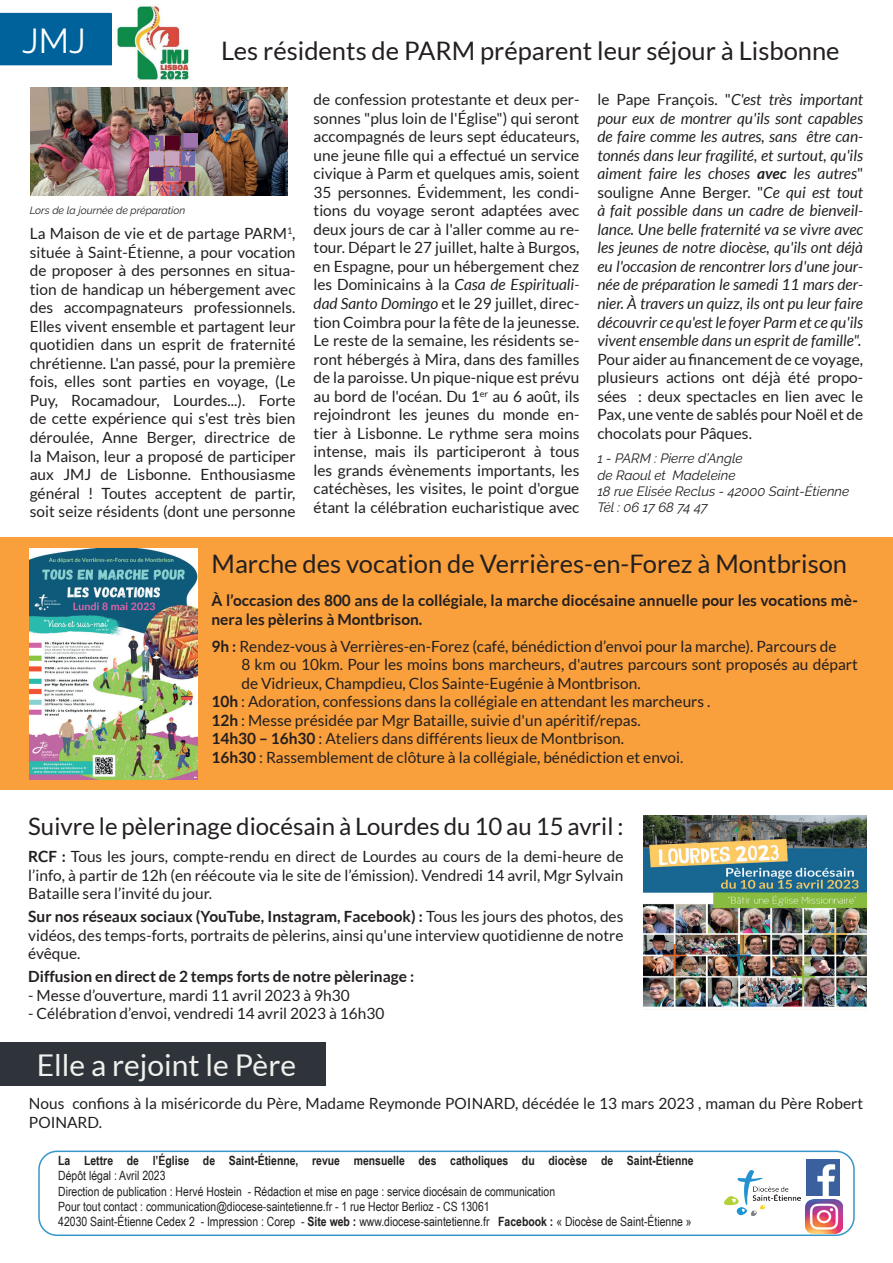
<style>
.page{position:relative;width:893px;height:1263px;background:#fff}
.page>*{position:absolute;margin:0;border:0;box-sizing:border-box;transform-origin:0 0}
.t1{font:34.5px "Raleway";color:#fff}
.t2{font:30px "Lato";color:#f0f1ee}
.t3{font:25.5px "Lato";color:#231f20}
.t4{font:24px "Lato";color:#231f20}
.t5{font:15.45px/18.6px "Lato";color:#231f20;text-align:justify}
.t6{font:italic 15.45px/18.6px "Lato";color:#231f20;text-align:justify}
.t7{font:700 15.45px/18.6px "Lato";color:#231f20}
.t8{font:italic 13.5px/16.2px "Raleway";color:#231f20}
.t9{font:12.75px/15.3px "Arial Narrow";color:#231f20}
.t10{font:700 12.75px "Arial Narrow";color:#231f20}
.t11{font:italic 10.5px "Raleway";color:#231f20}
.s1{font-style:italic}
.s2{font-style:normal}
.s3{font-weight:700}
</style>
<div class="page">
<div style="left:0;top:537px;width:893px;height:253px;background:#f99f3c"></div>
<div style="left:38px;top:1150px;width:817px;height:86px;border:2px solid #3696ca;border-radius:18px"></div>
<img style="left:724px;top:1170px;width:76px;height:46px">
<img style="left:806px;top:1159px;width:33px;height:36px">
<img style="left:805px;top:1199px;width:37px;height:35px">
<img style="left:31px;top:87px;width:257px;height:109px">
<div style="left:0;top:13px;width:112px;height:52px;background:#00629a"></div>
<div style="left:0;top:1042px;width:326px;height:43px;background:#2e3439"></div>
<img style="left:117px;top:5px;width:72px;height:75px">
<img style="left:149px;top:133px;width:49px;height:63px">
<img style="left:30px;top:549px;width:168px;height:231px">
<img style="left:644px;top:816px;width:222px;height:194px">
<h1 class="t1" style="left:22px;top:21px;width:65px">JMJ</h1>
<h3 class="t3" style="left:221px;top:36px;width:620px">Les résidents de PARM préparent leur séjour à Lisbonne</h3>
<p class="t11" style="left:30px;top:204px;width:157px">Lors de la journée de préparation</p>
<p class="t5" style="left:30px;top:224px;width:267px">La Maison de vie et de partage PARM<sup>1</sup>, située à Saint-Étienne, a pour vocation de proposer à des personnes en situa&shy;tion de handicap un hébergement avec des accompagnateurs professionnels.<br>Elles vivent ensemble et partagent leur quotidien dans un esprit de fraternité chrétienne. L'an passé, pour la première fois, elles sont parties en voyage, (Le Puy, Rocamadour, Lourdes...). Forte de cette expérience qui s'est très bien déroulée, Anne Berger, directrice de la Maison, leur a proposé de participer aux JMJ de Lisbonne. Enthousiasme général ! Toutes acceptent de partir, soit seize résidents (dont une personne</p>
<p class="t5" style="left:314px;top:90px;width:267px">de confession protestante et deux per&shy;sonnes "plus loin de l'Église") qui seront accompagnés de leurs sept éducateurs, une jeune fille qui a effectué un service civique à Parm et quelques amis, soient 35 personnes. Évidemment, les condi&shy;tions du voyage seront adaptées avec deux jours de car à l'aller comme au re&shy;tour. Départ le 27 juillet, halte à Burgos, en Espagne, pour un hébergement chez les Dominicains à la <span class="s1">Casa de Espirituali&shy;dad Santo Domingo</span> et le 29 juillet, direc&shy;tion Coimbra pour la fête de la jeunesse.<br>Le reste de la semaine, les résidents se&shy;ront hébergés à Mira, dans des familles de la paroisse. Un pique-nique est prévu au bord de l'océan. Du 1<sup>er</sup> au 6 août, ils rejoindront les jeunes du monde en&shy;tier à Lisbonne. Le rythme sera moins intense, mais ils participeront à tous les grands évènements importants, les catéchèses, les visites, le point d'orgue étant la célébration eucharistique avec</p>
<p class="t6" style="left:597px;top:91px;width:267px"><span class="s2">le Pape François. "</span>C'est très important pour eux de montrer qu'ils sont capables de faire comme les autres, sans être can&shy;tonnés dans leur fragilité, et surtout, qu'ils aiment faire les choses <span class="s3">avec</span> les autres<span class="s2">" souligne Anne Berger. "</span>Ce qui est tout à fait possible dans un cadre de bienveil&shy;lance. Une belle fraternité va se vivre avec les jeunes de notre diocèse, qu'ils ont déjà eu l'occasion de rencontrer lors d'une jour&shy;née de préparation le samedi 11 mars der&shy;nier. À travers un quizz, ils ont pu leur faire découvrir ce qu'est le foyer Parm et ce qu'ils vivent ensemble dans un esprit de famille".</p>
<p class="t5" style="left:597px;top:350px;width:267px">Pour aider au financement de ce voyage, plusieurs actions ont déjà été propo&shy;sées : deux spectacles en lien avec le Pax, une vente de sablés pour Noël et de chocolats pour Pâques.</p>
<p class="t8" style="left:597px;top:451px;width:253px">1 - PARM : Pierre d’Angle<br>de Raoul et Madeleine<br>18 rue Elisée Reclus - 42000 Saint-Étienne<br>Tél : 06 17 68 74 47</p>
<h3 class="t3" style="left:212px;top:550px;width:637px">Marche des vocation de Verrières-en-Forez à Montbrison</h3>
<p class="t7" style="left:212px;top:591px;width:648px">À l’occasion des 800 ans de la collégiale, la marche diocésaine annuelle pour les vocations mè&shy;nera les pèlerins à Montbrison.</p>
<p class="t5" style="left:212px;top:637px;width:627px"><span class="s3">9h :</span> Rendez-vous à Verrières-en-Forez (café, bénédiction d’envoi pour la marche). Parcours de</p>
<p class="t5" style="left:241px;top:655px;width:618px">8 km ou 10km. Pour les moins bons marcheurs, d'autres parcours sont proposés au départ</p>
<p class="t5" style="left:241px;top:674px;width:401px">de Vidrieux, Champdieu, Clos Sainte-Eugénie à Montbrison.</p>
<p class="t5" style="left:212px;top:692px;width:500px"><span class="s3">10h</span> : Adoration, confessions dans la collégiale en attendant les marcheurs .</p>
<p class="t5" style="left:212px;top:711px;width:431px"><span class="s3">12h</span> : Messe présidée par Mgr Bataille, suivie d'un apéritif/repas.</p>
<p class="t5" style="left:212px;top:729px;width:414px"><span class="s3">14h30 – 16h30</span> : Ateliers dans différents lieux de Montbrison.</p>
<p class="t5" style="left:212px;top:748px;width:473px"><span class="s3">16h30</span> : Rassemblement de clôture à la collégiale, bénédiction et envoi.</p>
<h3 class="t4" style="left:28px;top:813px;width:597px">Suivre le pèlerinage diocésain à Lourdes du 10 au 15 avril :</h3>
<p class="t5" style="left:28px;top:847px;width:597px"><span class="s3">RCF :</span> Tous les jours, compte-rendu en direct de Lourdes au cours de la demi-heure de l’info, à partir de 12h (en réécoute via le site de l’émission). Vendredi 14 avril, Mgr Sylvain Bataille sera l’invité du jour.</p>
<p class="t5" style="left:28px;top:907px;width:597px"><span class="s3">Sur nos réseaux sociaux (YouTube, Instagram, Facebook) :</span> Tous les jours des photos, des vidéos, des temps-forts, portraits de pèlerins, ainsi qu'une interview quotidienne de notre évêque.</p>
<p class="t7" style="left:28px;top:967px;width:387px">Diffusion en direct de 2 temps forts de notre pèlerinage :</p>
<p class="t5" style="left:28px;top:985px;width:323px">- Messe d’ouverture, mardi 11 avril 2023 à 9h30</p>
<p class="t5" style="left:28px;top:1004px;width:358px">- Célébration d’envoi, vendredi 14 avril 2023 à 16h30</p>
<h2 class="t2" style="left:37px;top:1048px;width:261px">Elle a rejoint le Père</h2>
<p class="t5" style="left:29px;top:1094px;width:836px">Nous confions à la miséricorde du Père, Madame Reymonde POINARD, décédée le 13 mars 2023 , maman du Père Robert<br>POINARD.</p>
<p class="t10" style="left:58px;top:1151px;width:637px">La Lettre de l’Église de Saint-Étienne, revue mensuelle des catholiques du diocèse de Saint-Étienne</p>
<p class="t9" style="left:58px;top:1168px;width:635px">Dépôt légal : Avril 2023<br>Direction de publication : Hervé Hostein - Rédaction et mise en page : service diocésain de communication<br>Pour tout contact : communication@diocese-saintetienne.fr - 1 rue Hector Berlioz - CS 13061<br>42030 Saint-Étienne Cedex 2 - Impression : Corep - <span class="s3">Site web :</span> www.diocese-saintetienne.fr <span class="s3">Facebook :</span> « Diocèse de Saint-Étienne »</p>
</div>
